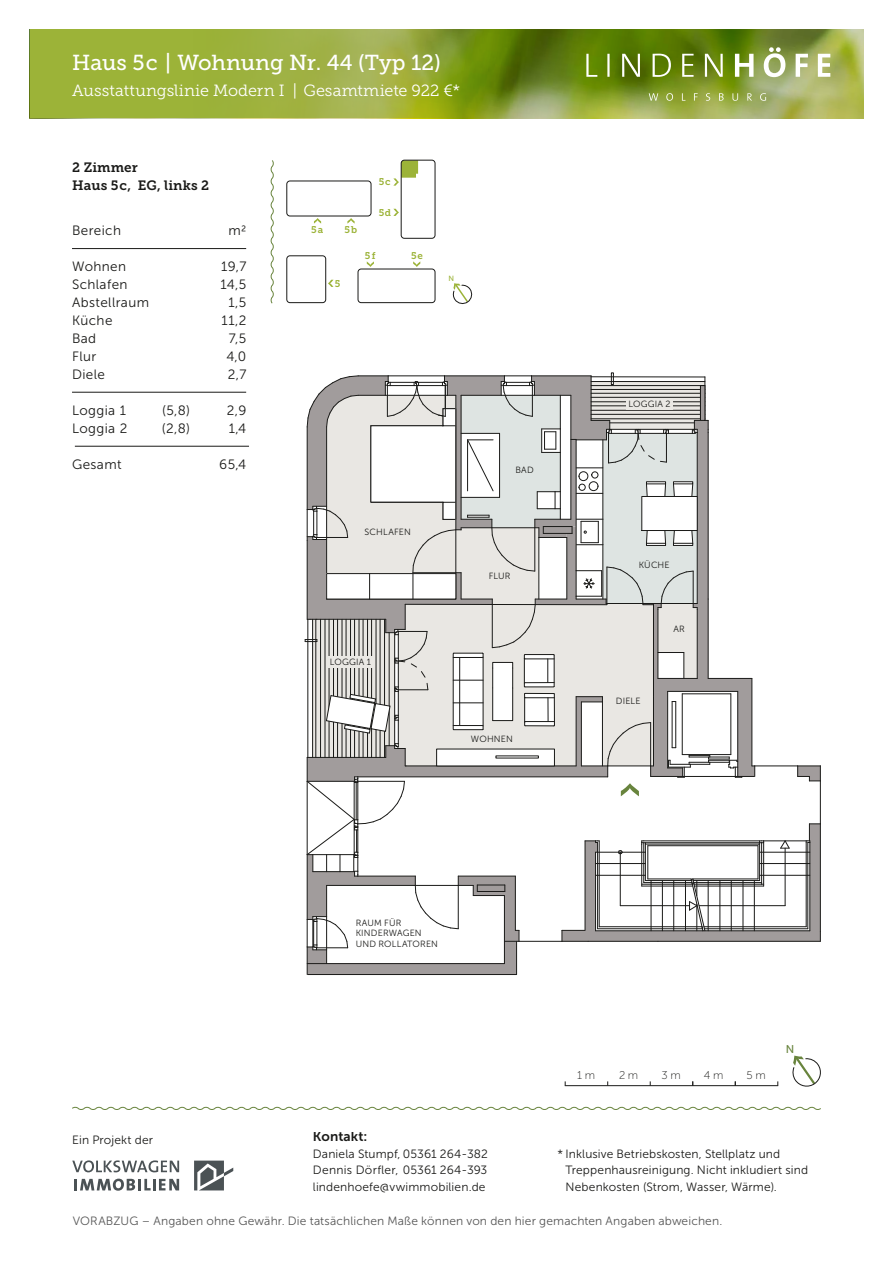
<style>
.page{position:relative;width:893px;height:1263px;background:#fff}
.page>*{position:absolute;margin:0;border:0;box-sizing:border-box;transform-origin:0 0}
.t1{font:21.6px "Museo Slab 500";color:#fff}
.t2{font:16.2px "Museo Slab 300";letter-spacing:.005em;color:#fff}
.t3{font:13.5px "Museo Sans 300";letter-spacing:.03em;color:#1a1a18}
.t4{font:13.5px/18px "Museo Slab 700";letter-spacing:.005em;color:#1a1a18}
.t5{font:13.5px "Museo Sans 700";letter-spacing:.01em;color:#1a1a18}
.t6{font:12px/16.5px "Museo Sans 300";letter-spacing:.01em;color:#1a1a18;text-align:justify}
.t7{font:12px "Museo Sans 300";letter-spacing:.015em;color:#565656}
.t8{font:11.25px "Museo Sans 100";color:#1a1a18}
.t9{font:11.25px "Museo Sans 500";color:#68843d}
.t10{font:9.75px "Museo Slab 700";letter-spacing:.085em;color:#9cb338}
.t11{font:9px/10.5px "Museo Sans 300";letter-spacing:.02em;color:#1a1a18}
.t12{font:7.5px "Museo Sans 500";color:#9cb338}
</style>
<div class="page">
<svg style="left:270px;top:160px;width:4px;height:144px"></svg>
<img style="left:551px;top:30px;width:312px;height:88px">
<svg style="left:194px;top:1160px;width:39px;height:30px"></svg>
<svg style="left:72px;top:1160px;width:107px;height:12px"></svg>
<svg style="left:75px;top:1178px;width:104px;height:13px"></svg>
<svg style="left:72px;top:1106px;width:749px;height:4px"></svg>
<svg style="left:649px;top:93px;width:117px;height:8px"></svg>
<svg style="left:586px;top:47px;width:244px;height:30px;background:#8aa04b"></svg>
<svg style="left:30px;top:30px;width:521px;height:88px;background:#94a937"></svg>
<svg style="left:792px;top:1055px;width:29px;height:32px"></svg>
<hr style="left:565px;top:1085px;width:213px;height:1px;background:#1a1a18">
<hr style="left:72px;top:248px;width:174px;height:1px;background:#1a1a18">
<hr style="left:72px;top:392px;width:174px;height:1px;background:#1a1a18">
<hr style="left:75px;top:446px;width:174px;height:1px;background:#1a1a18">
<svg style="left:328px;top:280px;width:5px;height:7px"></svg>
<svg style="left:314px;top:218px;width:7px;height:6px"></svg>
<svg style="left:347px;top:218px;width:8px;height:6px"></svg>
<div style="left:287px;top:181px;width:84px;height:35px;border:1px solid #1a1a18;border-radius:3px"></div>
<div style="left:401px;top:160px;width:34px;height:78px;border:1px solid #1a1a18;border-radius:3px"></div>
<svg style="left:393px;top:160px;width:25px;height:26px"></svg>
<svg style="left:393px;top:209px;width:6px;height:7px"></svg>
<div style="left:358px;top:269px;width:77px;height:34px;border:1px solid #1a1a18;border-radius:3px"></div>
<svg style="left:413px;top:261px;width:7px;height:6px"></svg>
<svg style="left:367px;top:261px;width:7px;height:6px"></svg>
<svg style="left:453px;top:283px;width:20px;height:21px"></svg>
<div style="left:287px;top:256px;width:39px;height:47px;border:1px solid #1a1a18;border-radius:3px"></div>
<hr style="left:308px;top:974px;width:209px;height:1px;background:#1a1a18">
<svg style="left:305px;top:372px;width:516px;height:602px"></svg>
<div style="left:415px;top:937px;width:24px;height:12px;background:#fff"></div>
<h1 class="t1" style="left:72px;top:50px;width:370px">Haus 5c | Wohnung Nr. 44 (Typ 12)</h1>
<h2 class="t2" style="left:72px;top:81px;width:390px">Ausstattungslinie Modern I | Gesamtmiete 922 €*</h2>
<p class="t4" style="left:72px;top:158px;width:139px">2 Zimmer<br>Haus 5c, EG, links 2</p>
<p class="t3" style="left:72px;top:223px;width:51px">Bereich</p>
<p class="t3" style="left:228px;top:223px;width:19px">m2</p>
<p class="t3" style="left:72px;top:259px;width:56px">Wohnen</p>
<p class="t3" style="left:221px;top:259px;width:27px">19,7</p>
<p class="t3" style="left:72px;top:277px;width:57px">Schlafen</p>
<p class="t3" style="left:220px;top:277px;width:27px">14,5</p>
<p class="t3" style="left:72px;top:295px;width:79px">Abstellraum</p>
<p class="t3" style="left:228px;top:295px;width:19px">1,5</p>
<p class="t3" style="left:72px;top:313px;width:42px">Küche</p>
<p class="t3" style="left:222px;top:313px;width:26px">11,2</p>
<p class="t3" style="left:72px;top:331px;width:26px">Bad</p>
<p class="t3" style="left:229px;top:331px;width:19px">7,5</p>
<p class="t3" style="left:72px;top:349px;width:26px">Flur</p>
<p class="t3" style="left:226px;top:349px;width:21px">4,0</p>
<p class="t3" style="left:72px;top:367px;width:35px">Diele</p>
<p class="t3" style="left:228px;top:367px;width:20px">2,7</p>
<p class="t3" style="left:72px;top:403px;width:56px">Loggia 1</p>
<p class="t3" style="left:162px;top:403px;width:30px">(5,8)</p>
<p class="t3" style="left:227px;top:403px;width:21px">2,9</p>
<p class="t3" style="left:72px;top:421px;width:57px">Loggia 2</p>
<p class="t3" style="left:162px;top:421px;width:30px">(2,8)</p>
<p class="t3" style="left:229px;top:421px;width:19px">1,4</p>
<p class="t3" style="left:72px;top:457px;width:51px">Gesamt</p>
<p class="t3" style="left:219px;top:457px;width:29px">65,4</p>
<p class="t10" style="left:311px;top:224px;width:14px">5a</p>
<p class="t10" style="left:345px;top:224px;width:14px">5b</p>
<p class="t10" style="left:335px;top:278px;width:7px">5</p>
<p class="t10" style="left:379px;top:177px;width:13px">5c</p>
<p class="t10" style="left:379px;top:207px;width:14px">5d</p>
<p class="t10" style="left:365px;top:250px;width:12px">5f</p>
<p class="t10" style="left:411px;top:250px;width:13px">5e</p>
<p class="t12" style="left:449px;top:275px;width:7px">N</p>
<p class="t11" style="left:365px;top:526px;width:48px">SCHLAFEN</p>
<p class="t11" style="left:330px;top:657px;width:43px">LOGGIA 1</p>
<p class="t11" style="left:515px;top:465px;width:20px">BAD</p>
<p class="t11" style="left:489px;top:571px;width:23px">FLUR</p>
<p class="t11" style="left:471px;top:734px;width:43px">WOHNEN</p>
<p class="t11" style="left:628px;top:398px;width:44px">LOGGIA 2</p>
<p class="t11" style="left:639px;top:560px;width:33px">KÜCHE</p>
<p class="t11" style="left:616px;top:696px;width:26px">DIELE</p>
<p class="t11" style="left:673px;top:623px;width:13px">AR</p>
<p class="t6" style="left:72px;top:1132px;width:82px">Ein Projekt der</p>
<p class="t11" style="left:356px;top:917px;width:84px">RAUM FÜR<br>KINDERWAGEN<br>UND ROLLATOREN</p>
<p class="t8" style="left:577px;top:1069px;width:19px">1 m</p>
<p class="t8" style="left:619px;top:1069px;width:21px">2 m</p>
<p class="t8" style="left:661px;top:1069px;width:21px">3 m</p>
<p class="t8" style="left:704px;top:1069px;width:21px">4 m</p>
<p class="t8" style="left:747px;top:1069px;width:21px">5 m</p>
<p class="t9" style="left:786px;top:1043px;width:10px">N</p>
<p class="t5" style="left:313px;top:1129px;width:56px">Kontakt:</p>
<p class="t6" style="left:313px;top:1145px;width:176px">Daniela Stumpf, 05361 264-382<br>Dennis Dörfler, 05361 264-393 lindenhoefe@vwimmobilien.de</p>
<p class="t6" style="left:566px;top:1145px;width:244px;text-align:left;text-indent:-8px">* Inklusive Betriebskosten, Stellplatz und<br>Treppenhausreinigung. Nicht inkludiert sind<br>Nebenkosten (Strom, Wasser, Wärme).</p>
<p class="t7" style="left:73px;top:1214px;width:651px">VORABZUG – Angaben ohne Gewähr. Die tatsächlichen Maße können von den hier gemachten Angaben abweichen.</p>
</div>
